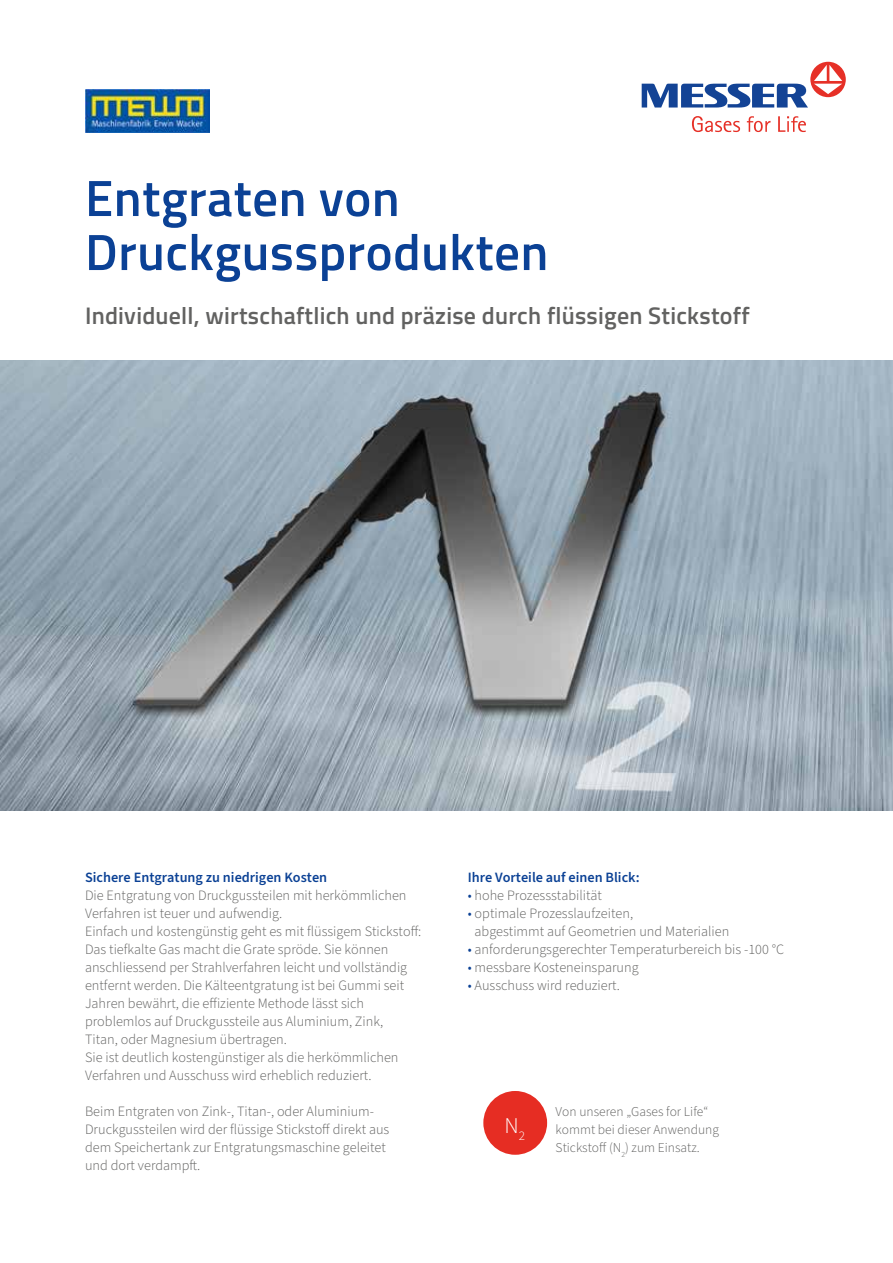
<style>
.page{position:relative;width:893px;height:1263px;background:#fff}
.page>*{position:absolute;margin:0;border:0;box-sizing:border-box;transform-origin:0 0}
.t1{font:600 51px/54px "Titillium Web";letter-spacing:.01em;color:#0b4195}
.t2{font:600 24px "Titillium Web";letter-spacing:.01em;color:#626261}
.t3{font:300 22.5px "Source Sans 3";color:#fff}
.t4{font:300 14.25px/18px "Source Sans 3";color:#626261}
.t5{font:600 14.25px "Source Sans 3";color:#0b4195}
.t6{font:300 13.5px/18px "Source Sans 3";color:#626261}
.s1{color:#0b4195}
</style>
<div class="page">
<img style="left:0;top:360px;width:893px;height:450px">
<img style="left:85px;top:89px;width:124px;height:43px">
<div style="left:483px;top:1091px;width:64px;height:64px;background:#e62d23;border-radius:50%"></div>
<svg style="left:692px;top:116px;width:114px;height:16px"></svg>
<svg style="left:642px;top:84px;width:166px;height:24px"></svg>
<div style="left:810px;top:62px;width:36px;height:35px;background:#e63027;border-radius:50%"></div>
<svg style="left:814px;top:65px;width:28px;height:29px"></svg>
<h1 class="t1" style="left:85px;top:169px;width:465px">Entgraten von<br>Druckgussprodukten</h1>
<h2 class="t2" style="left:85px;top:298px;width:666px">Individuell, wirtschaftlich und präzise durch flüssigen Stickstoff</h2>
<p class="t5" style="left:85px;top:868px;width:244px">Sichere Entgratung zu niedrigen Kosten</p>
<p class="t4" style="left:85px;top:886px;width:338px">Die Entgratung von Druckgussteilen mit herkömmlichen Verfahren ist teuer und aufwendig.<br>Einfach und kostengünstig geht es mit flüssigem Stickstoff:<br>Das tiefkalte Gas macht die Grate spröde. Sie können anschliessend per Strahlverfahren leicht und vollständig entfernt werden. Die Kälteentgratung ist bei Gummi seit Jahren bewährt, die effiziente Methode lässt sich problemlos auf Druckgussteile aus Aluminium, Zink,<br>Titan, oder Magnesium übertragen.<br>Sie ist deutlich kostengünstiger als die herkömmlichen Verfahren und Ausschuss wird erheblich reduziert.</p>
<p class="t4" style="left:85px;top:1102px;width:306px">Beim Entgraten von Zink-, Titan-, oder Aluminium-Druckgussteilen wird der flüssige Stickstoff direkt aus dem Speichertank zur Entgratungsmaschine geleitet und dort verdampft.</p>
<p class="t5" style="left:468px;top:868px;width:173px">Ihre Vorteile auf einen Blick:</p>
<p class="t4" style="left:468px;top:886px;width:136px"><span class="s1">•</span> hohe Prozessstabilität</p>
<p class="t4" style="left:475px;top:904px;width:256px;text-indent:-7px"><span class="s1">•</span> optimale Prozesslaufzeiten,<br>abgestimmt auf Geometrien und Materialien</p>
<p class="t4" style="left:468px;top:940px;width:318px"><span class="s1">•</span> anforderungsgerechter Temperaturbereich bis -100 °C</p>
<p class="t4" style="left:468px;top:958px;width:172px"><span class="s1">•</span> messbare Kosteneinsparung</p>
<p class="t4" style="left:468px;top:976px;width:154px"><span class="s1">•</span> Ausschuss wird reduziert.</p>
<h3 class="t3" style="left:505px;top:1111px;width:22px">N<sub>2</sub></h3>
<p class="t6" style="left:556px;top:1103px;width:165px">Von unseren „Gases for Life“ kommt bei dieser Anwendung<br>Stickstoff (N<sub>2</sub>) zum Einsatz.</p>
</div>
